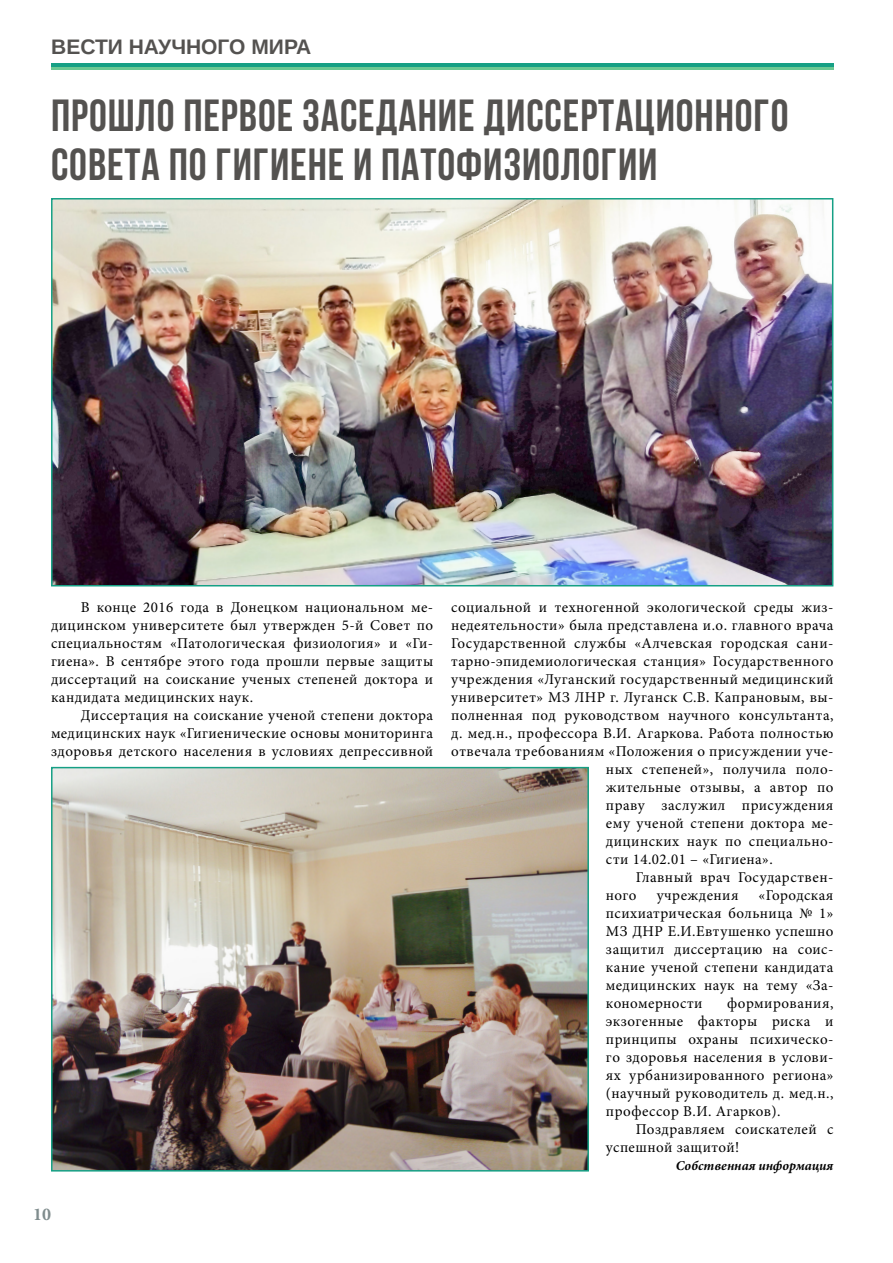
<style>
.page{position:relative;width:893px;height:1263px;background:#fff}
.page>*{position:absolute;margin:0;border:0;box-sizing:border-box;transform-origin:0 0}
.t1{font:700 45px/49.5px "Bebas Neue";letter-spacing:.02em;color:#545250}
.t2{font:700 21px "Arimo";color:#545250}
.t3{font:700 18px "Minion Pro";color:#7f8c8d}
.t4{font:15px/18px "Minion Pro";letter-spacing:.03em;color:#000;text-align:justify}
.t5{font:italic 700 13.5px "Minion Pro";color:#000}
</style>
<div class="page">
<div style="left:51px;top:63px;width:782px;height:5px;background:#16a085"></div>
<hr style="left:51px;top:68px;width:782px;height:2px;background:#6cc893">
<img style="left:54px;top:201px;width:776px;height:382px">
<div style="left:51px;top:198px;width:782px;height:388px;border:2px solid #16a085"></div>
<img style="left:54px;top:770px;width:532px;height:398px">
<div style="left:51px;top:767px;width:538px;height:404px;border:2px solid #16a085"></div>
<h2 class="t2" style="left:51px;top:32px;width:262px">ВЕСТИ НАУЧНОГО МИРА</h2>
<h1 class="t1" style="left:51px;top:90px;width:739px">ПРОШЛО ПЕРВОЕ ЗАСЕДАНИЕ ДИССЕРТАЦИОННОГО<br>СОВЕТА ПО ГИГИЕНЕ И ПАТОФИЗИОЛОГИИ</h1>
<p class="t4" style="left:51px;top:598px;width:384px;text-indent:30px">В конце 2016 года в Донецком национальном ме&shy;дицинском университете был утвержден 5-й Совет по специальностям «Патологическая физиология» и «Ги&shy;гиена». В сентябре этого года прошли первые защиты диссертаций на соискание ученых степеней доктора и кандидата медицинских наук.</p>
<p class="t4" style="left:51px;top:706px;width:384px;text-indent:30px">Диссертация на соискание ученой степени доктора медицинских наук «Гигиенические основы мониторинга здоровья детского населения в условиях депрессивной</p>
<p class="t3" style="left:33px;top:1202px;width:19px">10</p>
<p class="t4" style="left:451px;top:598px;width:384px">социальной и техногенной экологической среды жиз-</p>
<p class="t4" style="left:451px;top:616px;width:384px">недеятельности» была представлена и.о. главного врача</p>
<p class="t4" style="left:451px;top:634px;width:384px">Государственной службы «Алчевская городская сани-</p>
<p class="t4" style="left:451px;top:652px;width:384px">тарно-эпидемиологическая станция» Государственного</p>
<p class="t4" style="left:451px;top:670px;width:384px">учреждения «Луганский государственный медицинский</p>
<p class="t4" style="left:451px;top:688px;width:384px">университет» МЗ ЛНР г. Луганск С.В. Капрановым, вы-</p>
<p class="t4" style="left:451px;top:706px;width:384px">полненная под руководством научного консультанта,</p>
<p class="t4" style="left:451px;top:724px;width:384px">д. мед.н., профессора В.И. Агаркова. Работа полностью</p>
<p class="t4" style="left:451px;top:742px;width:384px">отвечала требованиям «Положения о присуждении уче-</p>
<p class="t4" style="left:606px;top:760px;width:229px">ных степеней», получила поло-</p>
<p class="t4" style="left:606px;top:778px;width:229px">жительные отзывы, а автор по</p>
<p class="t4" style="left:606px;top:796px;width:229px">праву заслужил присуждения</p>
<p class="t4" style="left:606px;top:814px;width:229px">ему ученой степени доктора ме-</p>
<p class="t4" style="left:606px;top:832px;width:229px">дицинских наук по специально-</p>
<p class="t4" style="left:606px;top:850px;width:168px">сти 14.02.01 – «Гигиена».</p>
<p class="t4" style="left:636px;top:868px;width:199px">Главный врач Государствен-</p>
<p class="t4" style="left:606px;top:886px;width:32px">ного</p>
<p class="t4" style="left:657px;top:886px;width:83px">учреждения</p>
<p class="t4" style="left:606px;top:886px;width:229px;text-indent:153px">«Городская психиатрическая больница № 1» МЗ ДНР Е.И.Евтушенко успешно защитил диссертацию на соис&shy;кание ученой степени кандидата медицинских наук на тему «За&shy;кономерности</p>
<p class="t4" style="left:606px;top:994px;width:229px;text-indent:121px">формирования, экзогенные факторы риска и принципы охраны психическо&shy;го здоровья населения в услови&shy;ях урбанизированного региона» (научный руководитель д. мед.н., профессор В.И. Агарков).</p>
<p class="t4" style="left:606px;top:1120px;width:229px;text-indent:30px">Поздравляем соискателей с успешной защитой!</p>
<p class="t5" style="left:676px;top:1156px;width:159px">Собственная информация</p>
</div>
